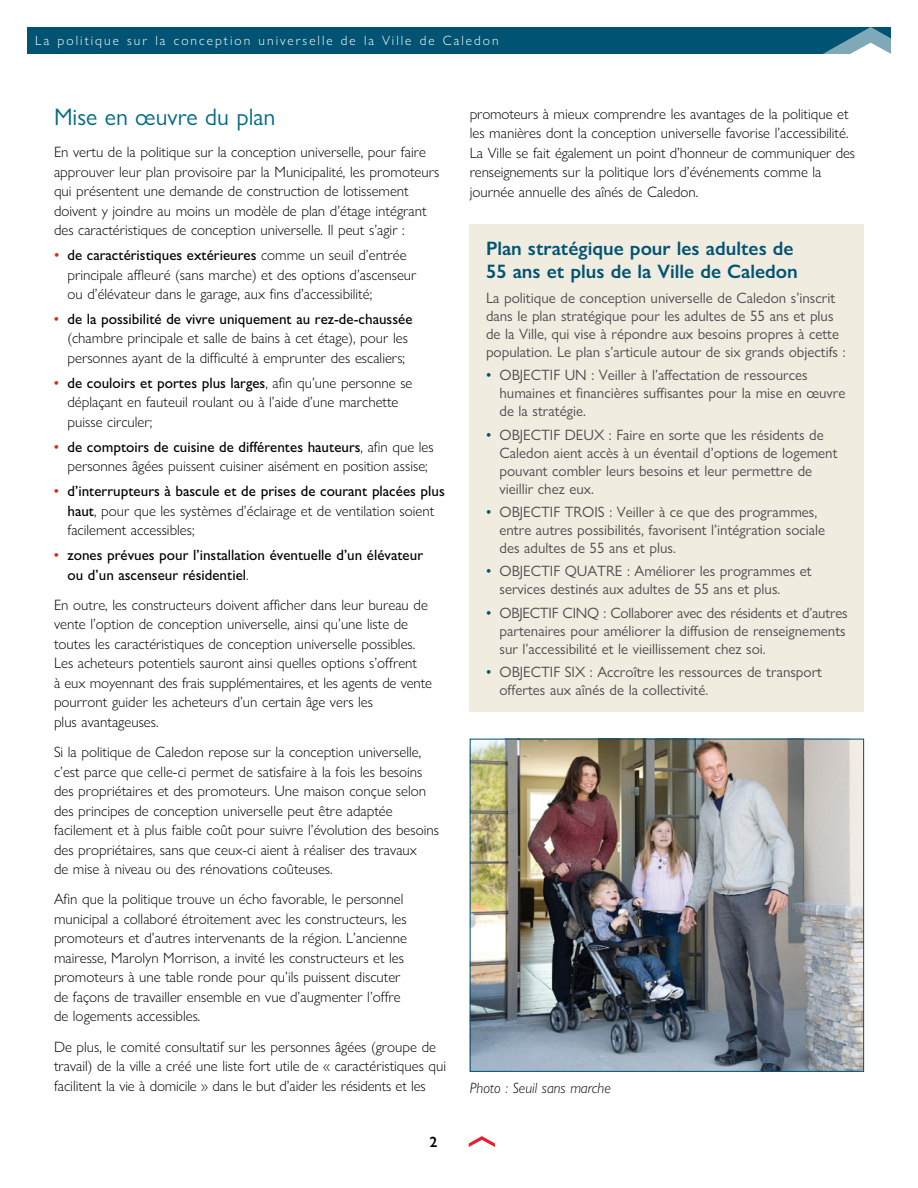
<style>
.page{position:relative;width:918px;height:1188px;background:#fff}
.page>*{position:absolute;margin:0;border:0;box-sizing:border-box;transform-origin:0 0}
.KTO_Subhead2_H2{font:24px "Gill Sans Nova";color:#006a89}
.KTO_Box_Subhead_H2{font:600 19.5px/23.4px "Gill Sans Nova";color:#005373}
.KTO_Body_P{font:300 15px/19.5px "Gill Sans Nova";color:#000}
.KTO_Box_Body_gray_P{font:15px/18px "Gill Sans Nova";color:#4d4d4f}
.t1{font:500 15px/19.5px "Gill Sans Nova";color:#000}
.KTO_Photo_credit{font:italic 300 15px "Gill Sans Nova";color:#000}
.t2{font:600 15px "Gill Sans Nova";color:#000}
.t3{font:300 13.5px "Gill Sans Nova";letter-spacing:.15em;color:#fff}
.s1{font-weight:500;color:#d52b1e}
.s2{font-weight:500}
.s3{color:#d52b1e}
.s4{font-weight:300}
.s5{font-weight:500;color:#005373}
</style>
<div class="page">
<div style="left:27px;top:27px;width:864px;height:27px;background:#005373"></div>
<svg style="left:823px;top:27px;width:68px;height:27px"></svg>
<svg style="left:469px;top:1136px;width:26px;height:11px"></svg>
<img style="left:472px;top:741px;width:390px;height:329px">
<div style="left:470px;top:739px;width:394px;height:333px;border:1px solid #005373"></div>
<div style="left:470px;top:224px;width:394px;height:487px;background:#f0ece0"></div>
<p class="t3" style="left:35px;top:32px;width:465px">La politique sur la conception universelle de la Ville de Caledon</p>
<h2 class="KTO_Subhead2_H2" style="left:54px;top:103px;width:223px">Mise en œuvre du plan</h2>
<p class="KTO_Body_P" style="left:54px;top:142px;width:387px">En vertu de la politique sur la conception universelle, pour faire approuver leur plan provisoire par la Municipalité, les promoteurs qui présentent une demande de construction de lotissement doivent y joindre au moins un modèle de plan d’étage intégrant des caractéristiques de conception universelle. Il peut s’agir :</p>
<p class="KTO_Body_P" style="left:67px;top:245px;width:351px;text-indent:-13px"><span class="s1">•</span> <span class="s2">de caractéristiques extérieures</span> comme un seuil d’entrée principale affleuré (sans marche) et des options d’ascenseur ou d’élévateur dans le garage, aux fins d’accessibilité;</p>
<p class="KTO_Body_P" style="left:54px;top:309px;width:360px;text-align:center"><span class="s1">•</span> <span class="s2">de la possibilité de vivre uniquement au rez-de-chaussée </span>(chambre principale et salle de bains à cet étage), pour les personnes ayant de la difficulté à emprunter des escaliers;</p>
<p class="KTO_Body_P" style="left:67px;top:373px;width:347px;text-indent:-14px"><span class="s1">•</span> <span class="s2">de couloirs et portes plus larges</span>, afin qu’une personne se déplaçant en fauteuil roulant ou à l’aide d’une marchette puisse circuler;</p>
<p class="KTO_Body_P" style="left:54px;top:437px;width:381px;text-align:center"><span class="s1">•</span> <span class="s2">de comptoirs de cuisine de différentes hauteurs</span>, afin que les personnes âgées puissent cuisiner aisément en position assise;</p>
<p class="KTO_Body_P" style="left:67px;top:481px;width:379px;text-indent:-14px"><span class="s1">•</span> <span class="s2">d’interrupteurs à bascule et de prises de courant placées plus haut</span>, pour que les systèmes d’éclairage et de ventilation soient facilement accessibles;</p>
<p class="t1" style="left:67px;top:545px;width:357px;text-indent:-14px"><span class="s3">•</span> zones prévues pour l’installation éventuelle d’un élévateur ou d’un ascenseur résidentiel<span class="s4">.</span></p>
<p class="KTO_Body_P" style="left:54px;top:595px;width:380px">En outre, les constructeurs doivent afficher dans leur bureau de vente l’option de conception universelle, ainsi qu’une liste de toutes les caractéristiques de conception universelle possibles.<br>Les acheteurs potentiels sauront ainsi quelles options s’offrent<br>à eux moyennant des frais supplémentaires, et les agents de vente pourront guider les acheteurs d’un certain âge vers les<br>plus avantageuses.</p>
<p class="KTO_Body_P" style="left:54px;top:742px;width:387px">Si la politique de Caledon repose sur la conception universelle, c’est parce que celle-ci permet de satisfaire à la fois les besoins des propriétaires et des promoteurs. Une maison conçue selon des principes de conception universelle peut être adaptée facilement et à plus faible coût pour suivre l’évolution des besoins des propriétaires, sans que ceux-ci aient à réaliser des travaux<br>de mise à niveau ou des rénovations coûteuses.</p>
<p class="KTO_Body_P" style="left:54px;top:889px;width:355px">Afin que la politique trouve un écho favorable, le personnel municipal a collaboré étroitement avec les constructeurs, les promoteurs et d’autres intervenants de la région. L’ancienne mairesse, Marolyn Morrison, a invité les constructeurs et les promoteurs à une table ronde pour qu’ils puissent discuter de façons de travailler ensemble en vue d’augmenter l’offre de logements accessibles.</p>
<p class="KTO_Body_P" style="left:54px;top:1037px;width:394px">De plus, le comité consultatif sur les personnes âgées (groupe de travail) de la ville a créé une liste fort utile de « caractéristiques qui facilitent la vie à domicile » dans le but d’aider les résidents et les</p>
<p class="t2" style="left:429px;top:1133px;width:9px">2</p>
<p class="KTO_Body_P" style="left:470px;top:104px;width:387px">promoteurs à mieux comprendre les avantages de la politique et les manières dont la conception universelle favorise l’accessibilité.<br>La Ville se fait également un point d’honneur de communiquer des renseignements sur la politique lors d’événements comme la journée annuelle des aînés de Caledon.</p>
<h2 class="KTO_Box_Subhead_H2" style="left:486px;top:236px;width:313px">Plan stratégique pour les adultes de<br>55 ans et plus de la Ville de Caledon</h2>
<p class="KTO_Box_Body_gray_P" style="left:486px;top:289px;width:361px">La politique de conception universelle de Caledon s’inscrit dans le plan stratégique pour les adultes de 55 ans et plus de la Ville, qui vise à répondre aux besoins propres à cette population. Le plan s’articule autour de six grands objectifs :</p>
<p class="KTO_Box_Body_gray_P" style="left:500px;top:366px;width:348px;text-indent:-14px"><span class="s5">•</span> OBJECTIF UN : Veiller à l’affectation de ressources humaines et financières suffisantes pour la mise en œuvre de la stratégie.</p>
<p class="KTO_Box_Body_gray_P" style="left:500px;top:425px;width:340px;text-indent:-14px"><span class="s5">•</span> OBJECTIF DEUX : Faire en sorte que les résidents de Caledon aient accès à un éventail d’options de logement pouvant combler leurs besoins et leur permettre de vieillir chez eux.</p>
<p class="KTO_Box_Body_gray_P" style="left:500px;top:503px;width:327px;text-indent:-14px"><span class="s5">•</span> OBJECTIF TROIS : Veiller à ce que des programmes, entre autres possibilités, favorisent l’intégration sociale des adultes de 55 ans et plus.</p>
<p class="KTO_Box_Body_gray_P" style="left:500px;top:562px;width:314px;text-indent:-14px"><span class="s5">•</span> OBJECTIF QUATRE : Améliorer les programmes et services destinés aux adultes de 55 ans et plus.</p>
<p class="KTO_Box_Body_gray_P" style="left:500px;top:604px;width:350px;text-indent:-14px"><span class="s5">•</span> OBJECTIF CINQ : Collaborer avec des résidents et d’autres partenaires pour améliorer la diffusion de renseignements sur l’accessibilité et le vieillissement chez soi.</p>
<p class="KTO_Box_Body_gray_P" style="left:500px;top:663px;width:324px;text-indent:-14px"><span class="s5">•</span> OBJECTIF SIX : Accroître les ressources de transport offertes aux aînés de la collectivité.</p>
<p class="KTO_Photo_credit" style="left:470px;top:1079px;width:143px">Photo : Seuil sans marche</p>
</div>
